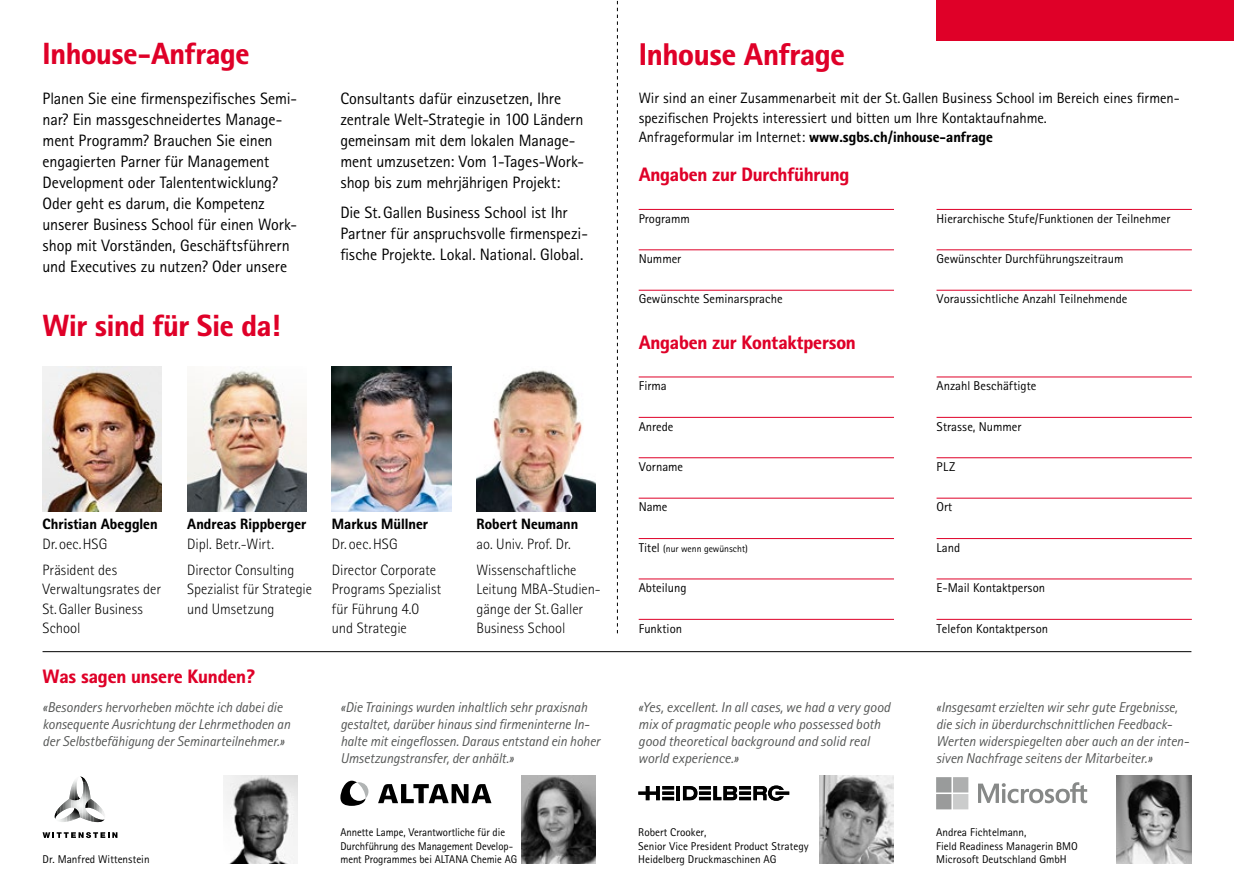
<style>
.page{position:relative;width:1234px;height:893px;background:#fff}
.page>*{position:absolute;margin:0;border:0;box-sizing:border-box;transform-origin:0 0}
.t1{font:800 31.5px "Rotis II Sans Pro";letter-spacing:-.01em;color:#df0028}
.t2{font:800 30.75px "Rotis II Sans Pro";letter-spacing:-.01em;color:#df0028}
.t3{font:800 19.5px "Rotis II Sans Pro";letter-spacing:-.01em;color:#df0028}
.t4{font:16.5px/21px "Rotis II Sans Pro";letter-spacing:-.005em;color:#000}
.t5{font:300 15px/19.5px "Rotis II Sans Pro";color:#000}
.t6{font:15px/19.5px "Rotis II Sans Pro";color:#000}
.t7{font:800 15px "Rotis II Sans Pro";color:#000}
.t8{font:italic 14.25px/17.2px "Rotis II Sans Pro";letter-spacing:-.005em;color:#555756}
.t9{font:12.75px "Rotis II Sans Pro";color:#000}
.t10{font:11.25px/13.5px "Rotis II Sans Pro";color:#000}
.t11{font:11.25px/13.5px "Rotis II Sans Pro";color:#000;scale:.96 1}
.t12{font:9.75px "Rotis II Sans Pro";color:#000}
.s1{font-weight:800}
.s2{font-size:12.75px}
</style>
<div class="page">
<img style="left:223px;top:775px;width:75px;height:88px">
<img style="left:85px;top:780px;width:3px;height:15px">
<img style="left:82px;top:782px;width:3px;height:13px">
<img style="left:88px;top:785px;width:3px;height:10px">
<svg style="left:75px;top:777px;width:10px;height:5px"></svg>
<img style="left:72px;top:780px;width:3px;height:15px">
<img style="left:75px;top:782px;width:3px;height:13px">
<img style="left:69px;top:786px;width:3px;height:9px">
<svg style="left:55px;top:795px;width:50px;height:27px"></svg>
<svg style="left:43px;top:832px;width:74px;height:6px"></svg>
<img style="left:521px;top:775px;width:74px;height:88px">
<svg style="left:378px;top:784px;width:113px;height:19px"></svg>
<svg style="left:340px;top:781px;width:28px;height:25px"></svg>
<img style="left:819px;top:775px;width:74px;height:88px">
<svg style="left:638px;top:786px;width:36px;height:14px"></svg>
<hr style="left:676px;top:786px;width:4px;height:14px;background:#000">
<svg style="left:682px;top:785px;width:107px;height:16px"></svg>
<img style="left:1116px;top:775px;width:75px;height:88px">
<svg style="left:978px;top:782px;width:108px;height:21px"></svg>
<svg style="left:936px;top:777px;width:32px;height:32px"></svg>
<hr style="left:638px;top:377px;width:255px;height:1px;background:#df0028">
<hr style="left:638px;top:417px;width:255px;height:1px;background:#df0028">
<hr style="left:638px;top:290px;width:255px;height:1px;background:#df0028">
<hr style="left:638px;top:249px;width:255px;height:1px;background:#df0028">
<hr style="left:638px;top:209px;width:255px;height:1px;background:#df0028">
<hr style="left:936px;top:209px;width:255px;height:1px;background:#df0028">
<hr style="left:936px;top:249px;width:255px;height:1px;background:#df0028">
<hr style="left:936px;top:290px;width:255px;height:1px;background:#df0028">
<hr style="left:638px;top:498px;width:255px;height:1px;background:#df0028">
<hr style="left:936px;top:498px;width:255px;height:1px;background:#df0028">
<hr style="left:638px;top:457px;width:255px;height:1px;background:#df0028">
<hr style="left:638px;top:538px;width:255px;height:1px;background:#df0028">
<hr style="left:936px;top:578px;width:255px;height:1px;background:#df0028">
<hr style="left:638px;top:578px;width:255px;height:1px;background:#df0028">
<hr style="left:936px;top:619px;width:255px;height:1px;background:#df0028">
<hr style="left:638px;top:619px;width:255px;height:1px;background:#df0028">
<hr style="left:936px;top:377px;width:255px;height:1px;background:#df0028">
<hr style="left:936px;top:417px;width:255px;height:1px;background:#df0028">
<hr style="left:936px;top:457px;width:255px;height:1px;background:#df0028">
<hr style="left:936px;top:538px;width:255px;height:1px;background:#df0028">
<svg style="left:617px;top:0;width:1px;height:633px"></svg>
<img style="left:43px;top:367px;width:119px;height:144px">
<img style="left:187px;top:370px;width:119px;height:141px">
<img style="left:332px;top:367px;width:119px;height:144px">
<img style="left:476px;top:370px;width:119px;height:141px">
<hr style="left:43px;top:651px;width:1148px;height:1px;background:#000">
<div style="left:936px;top:0;width:297px;height:40px;background:#df0028"></div>
<h2 class="t2" style="left:43px;top:36px;width:209px">Inhouse-Anfrage</h2>
<p class="t4" style="left:43px;top:88px;width:256px">Planen Sie eine firmenspezifisches Semi&shy;nar? Ein massgeschneidertes Manage&shy;ment Programm? Brauchen Sie einen engagierten Parner für Management Development oder Talententwicklung?<br>Oder geht es darum, die Kompetenz unserer Business School für einen Work&shy;shop mit Vorständen, Geschäftsführern und Executives zu nutzen? Oder unsere</p>
<h2 class="t2" style="left:43px;top:307px;width:239px">Wir sind für Sie da!</h2>
<p class="t4" style="left:340px;top:88px;width:245px">Consultants dafür einzusetzen, Ihre zentrale Welt-Strategie in 100 Ländern gemeinsam mit dem lokalen Manage&shy;ment umzusetzen: Vom 1-Tages-Work&shy;shop bis zum mehrjährigen Projekt:</p>
<p class="t4" style="left:340px;top:202px;width:249px">Die St. Gallen Business School ist Ihr<br>Partner für anspruchsvolle firmenspezi&shy;fische Projekte. Lokal. National. Global.</p>
<p class="t7" style="left:43px;top:516px;width:117px">Christian Abegglen</p>
<p class="t5" style="left:43px;top:531px;width:76px;line-height:25.8px">Dr.oec.HSG<br>Präsident des</p>
<p class="t5" style="left:43px;top:580px;width:120px">Verwaltungsrates der<br>St. Galler Business<br>School</p>
<p class="t7" style="left:187px;top:516px;width:121px">Andreas Rippberger</p>
<p class="t5" style="left:187px;top:531px;width:109px;line-height:26px">Dipl. Betr.-Wirt.<br>Director Consulting</p>
<p class="t5" style="left:187px;top:580px;width:126px">Spezialist für Strategie und Umsetzung</p>
<h3 class="t3" style="left:43px;top:665px;width:214px">Was sagen unsere Kunden?</h3>
<p class="t8" style="left:43px;top:698px;width:249px">«Besonders hervorheben möchte ich dabei die konsequente Ausrichtung der Lehrmethoden an der Selbstbefähigung der Seminarteilnehmer.»</p>
<p class="t7" style="left:332px;top:516px;width:98px">Markus Müllner</p>
<p class="t5" style="left:332px;top:531px;width:106px;line-height:25.8px">Dr. oec. HSG<br>Director Corporate</p>
<p class="t5" style="left:332px;top:580px;width:111px">Programs Spezialist für Führung 4.0 und Strategie</p>
<p class="t7" style="left:476px;top:516px;width:103px">Robert Neumann</p>
<p class="t5" style="left:476px;top:531px;width:101px;line-height:25.8px">ao. Univ. Prof. Dr.<br>Wissenschaftliche</p>
<p class="t5" style="left:476px;top:580px;width:126px">Leitung MBA-Studien&shy;gänge der St. Galler<br>Business School</p>
<p class="t8" style="left:340px;top:698px;width:261px">«Die Trainings wurden inhaltlich sehr praxisnah gestaltet, darüber hinaus sind firmeninterne In&shy;halte mit eingeflossen. Daraus entstand ein hoher Umsetzungstransfer, der anhält.»</p>
<p class="t10" style="left:43px;top:853px;width:108px">Dr. Manfred Wittenstein</p>
<p class="t11" style="left:340px;top:826px;width:186px">Annette Lampe, Verantwortliche für die<br>Durchführung des Management Develop&shy;ment Programmes bei ALTANA Chemie AG</p>
<h1 class="t1" style="left:638px;top:36px;width:208px">Inhouse Anfrage</h1>
<p class="t6" style="left:638px;top:88px;width:542px">Wir sind an einer Zusammenarbeit mit der St. Gallen Business School im Bereich eines firmen&shy;spezifischen Projekts interessiert und bitten um Ihre Kontaktaufnahme.<br>Anfrageformular im Internet: <span class="s1">www.sgbs.ch/inhouse-anfrage</span></p>
<h3 class="t3" style="left:638px;top:164px;width:212px">Angaben zur Durchführung</h3>
<p class="t9" style="left:638px;top:211px;width:53px">Programm</p>
<p class="t9" style="left:936px;top:211px;width:235px">Hierarchische Stufe/Funktionen der Teilnehmer</p>
<p class="t9" style="left:936px;top:252px;width:188px">Gewünschter Durchführungszeitraum</p>
<p class="t9" style="left:936px;top:292px;width:192px">Voraussichtliche Anzahl Teilnehmende</p>
<p class="t9" style="left:638px;top:252px;width:44px">Nummer</p>
<p class="t9" style="left:638px;top:292px;width:145px">Gewünschte Seminarsprache</p>
<h3 class="t3" style="left:638px;top:331px;width:219px">Angaben zur Kontaktperson</h3>
<p class="t9" style="left:638px;top:379px;width:30px">Firma</p>
<p class="t9" style="left:638px;top:419px;width:36px">Anrede</p>
<p class="t9" style="left:638px;top:459px;width:46px">Vorname</p>
<p class="t9" style="left:638px;top:500px;width:30px">Name</p>
<p class="t9" style="left:936px;top:379px;width:101px">Anzahl Beschäftigte</p>
<p class="t9" style="left:936px;top:419px;width:86px">Strasse, Nummer</p>
<p class="t9" style="left:936px;top:459px;width:20px">PLZ</p>
<p class="t9" style="left:936px;top:500px;width:17px">Ort</p>
<p class="t12" style="left:638px;top:543px;width:111px"><span class="s2">Titel</span> (nur wenn gewünscht)</p>
<p class="t9" style="left:638px;top:581px;width:49px">Abteilung</p>
<p class="t9" style="left:936px;top:581px;width:110px">E-Mail Kontaktperson</p>
<p class="t9" style="left:638px;top:621px;width:45px">Funktion</p>
<p class="t9" style="left:936px;top:621px;width:113px">Telefon Kontaktperson</p>
<p class="t9" style="left:936px;top:540px;width:25px">Land</p>
<p class="t8" style="left:638px;top:698px;width:253px">«Yes, excellent. In all cases, we had a very good mix of pragmatic people who possessed both good theoretical background and solid real world experience.»</p>
<p class="t8" style="left:935px;top:698px;width:254px">«Insgesamt erzielten wir sehr gute Ergebnisse, die sich in überdurchschnittlichen Feedback-Werten widerspiegelten aber auch an der inten&shy;siven Nachfrage seitens der Mitarbeiter.»</p>
<p class="t10" style="left:638px;top:826px;width:172px">Robert Crooker,<br>Senior Vice President Product Strategy<br>Heidelberg Druckmaschinen AG</p>
<p class="t10" style="left:935px;top:826px;width:143px">Andrea Fichtelmann,<br>Field Readiness Managerin BMO<br>Microsoft Deutschland GmbH</p>
</div>
